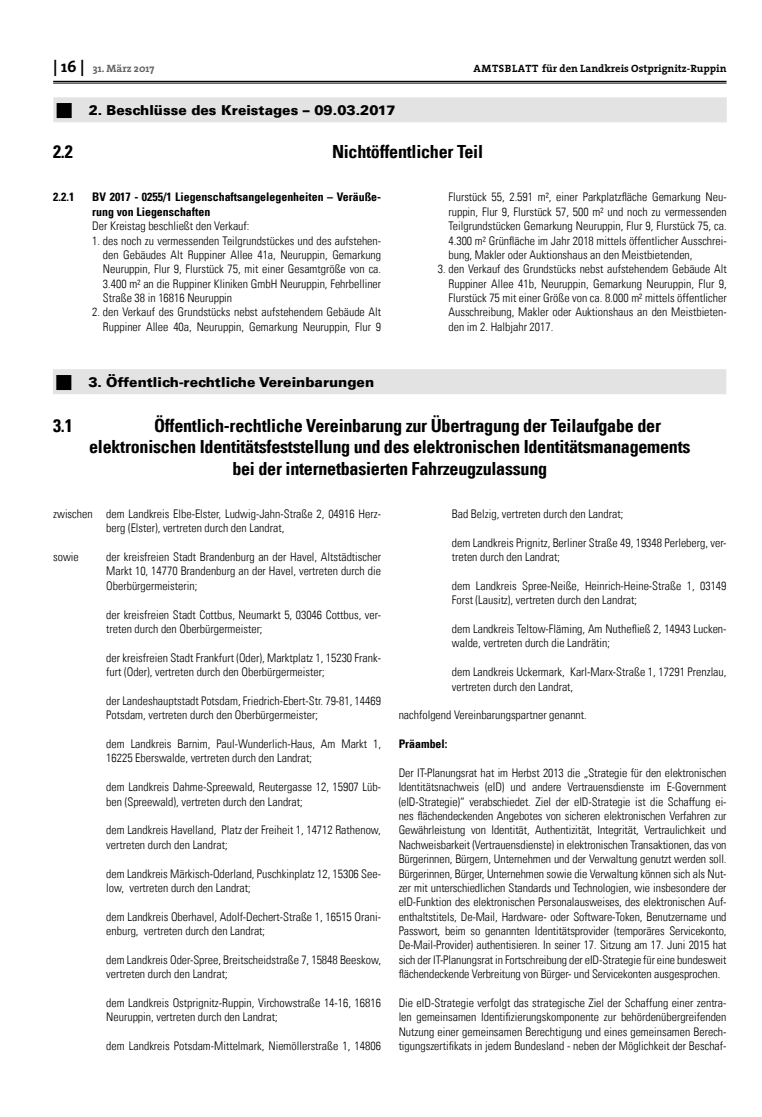
<style>
.page{position:relative;width:762px;height:1117px;background:#fff}
.page>*{position:absolute;margin:0;border:0;box-sizing:border-box;transform-origin:0 0}
.Überschrift_2{font:700 condensed 18.12px "Univers LT";letter-spacing:-.015em;color:#000}
.t1{font:900 13.75px "Univers LT";color:#000}
.Text{font:300 condensed 11.88px/14.4px "Univers LT";color:#000}
.Text__Liste_1{font:300 condensed 11.88px/14.4px "Univers LT";color:#000;text-align:justify}
.Text__fett___linksbü{font:700 condensed 11.88px/14.4px "Univers LT";color:#000}
.Text-2{font:700 condensed 11.88px "Univers LT";color:#000}
.Pagina__links{font:700 10.62px "The Serif";color:#000}
.Pagina__links-2{font:700 10.62px "The Serif";color:#646363}
.s1{font-size:16.25px;color:#000}
</style>
<div class="page">
<hr style="left:53px;top:81px;width:673px;height:1px;background:#000">
<hr style="left:53px;top:83px;width:673px;height:1px;background:#000">
<div style="left:53px;top:369px;width:673px;height:25px;background:#e3e3e3"></div>
<div style="left:53px;top:97px;width:674px;height:25px;background:#e3e3e3"></div>
<p class="Pagina__links-2" style="left:53px;top:59px;width:103px"><span class="s1">| 16 |</span> 31. März 2017</p>
<p class="Pagina__links" style="left:474px;top:59px;width:254px">AMTSBLATT für den Landkreis Ostprignitz-Ruppin</p>
<p class="t1" style="left:89px;top:101px;width:308px">2. Beschlüsse des Kreistages – 09.03.2017</p>
<p class="Überschrift_2" style="left:53px;top:141px;width:21px">2.2</p>
<p class="Überschrift_2" style="left:332px;top:141px;width:153px">Nichtöffentlicher Teil</p>
<p class="Text__fett___linksbü" style="left:53px;top:190px;width:23px">2.2.1</p>
<p class="Text__fett___linksbü" style="left:92px;top:190px;width:290px">BV 2017 - 0255/1 Liegenschaftsangelegenheiten – Veräuße&shy;rung von Liegenschaften</p>
<p class="Text__Liste_1" style="left:92px;top:219px;width:159px">Der Kreistag beschließt den Verkauf:</p>
<p class="Text__Liste_1" style="left:103px;top:233px;width:280px;text-indent:-11px">1. des noch zu vermessenden Teilgrundstückes und des aufstehen&shy;den Gebäudes Alt Ruppiner Allee 41a, Neuruppin, Gemarkung Neuruppin, Flur 9, Flurstück 75, mit einer Gesamtgröße von ca.<br>3.400 m² an die Ruppiner Kliniken GmbH Neuruppin, Fehrbelliner Straße 38 in 16816 Neuruppin</p>
<p class="Text__Liste_1" style="left:92px;top:305px;width:290px;text-align:right">2. den Verkauf des Grundstücks nebst aufstehendem Gebäude Alt<br>Ruppiner Allee 40a, Neuruppin, Gemarkung Neuruppin, Flur 9</p>
<p class="t1" style="left:88px;top:373px;width:287px">3. Öffentlich-rechtliche Vereinbarungen</p>
<p class="Text__Liste_1" style="left:448px;top:190px;width:280px">Flurstück 55, 2.591 m², einer Parkplatzfläche Gemarkung Neu&shy;ruppin, Flur 9, Flurstück 57, 500 m² und noch zu vermessenden Teilgrundstücken Gemarkung Neuruppin, Flur 9, Flurstück 75, ca.<br>4.300 m² Grünfläche im Jahr 2018 mittels öffentlicher Ausschrei&shy;bung, Makler oder Auktionshaus an den Meistbietenden,</p>
<p class="Text__Liste_1" style="left:448px;top:262px;width:280px;text-indent:-11px">3. den Verkauf des Grundstücks nebst aufstehendem Gebäude Alt Ruppiner Allee 41b, Neuruppin, Gemarkung Neuruppin, Flur 9, Flurstück 75 mit einer Größe von ca. 8.000 m² mittels öffentlicher Ausschreibung, Makler oder Auktionshaus an den Meistbieten&shy;den im 2. Halbjahr 2017.</p>
<p class="Überschrift_2" style="left:53px;top:414px;width:21px">3.1</p>
<p class="Überschrift_2" style="left:154px;top:414px;width:508px">Öffentlich-rechtliche Vereinbarung zur Übertragung der Teilaufgabe der</p>
<p class="Überschrift_2" style="left:89px;top:435px;width:603px">elektronischen Identitätsfeststellung und des elektronischen Identitätsmanagements</p>
<p class="Überschrift_2" style="left:232px;top:457px;width:316px">bei der internetbasierten Fahrzeugzulassung</p>
<p class="Text" style="left:106px;top:506px;width:276px;text-indent:-53px">zwischen dem Landkreis Elbe-Elster, Ludwig-Jahn-Straße 2, 04916 Herz&shy;berg (Elster), vertreten durch den Landrat,</p>
<p class="Text" style="left:53px;top:549px;width:27px">sowie</p>
<p class="Text" style="left:106px;top:549px;width:276px;text-align:justify">der kreisfreien Stadt Brandenburg an der Havel, Altstädtischer Markt 10, 14770 Brandenburg an der Havel, vertreten durch die Oberbürgermeisterin;</p>
<p class="Text" style="left:106px;top:607px;width:276px">der kreisfreien Stadt Cottbus, Neumarkt 5, 03046 Cottbus, ver&shy;treten durch den Oberbürgermeister;</p>
<p class="Text" style="left:106px;top:650px;width:276px">der kreisfreien Stadt Frankfurt (Oder), Marktplatz 1, 15230 Frank&shy;furt (Oder), vertreten durch den Oberbürgermeister;</p>
<p class="Text" style="left:106px;top:693px;width:276px">der Landeshauptstadt Potsdam, Friedrich-Ebert-Str. 79-81, 14469<br>Potsdam, vertreten durch den Oberbürgermeister;</p>
<p class="Text" style="left:106px;top:736px;width:276px">dem Landkreis Barnim, Paul-Wunderlich-Haus, Am Markt 1,<br>16225 Eberswalde, vertreten durch den Landrat;</p>
<p class="Text" style="left:106px;top:779px;width:276px">dem Landkreis Dahme-Spreewald, Reutergasse 12, 15907 Lüb&shy;ben (Spreewald), vertreten durch den Landrat;</p>
<p class="Text" style="left:106px;top:822px;width:276px">dem Landkreis Havelland, Platz der Freiheit 1, 14712 Rathenow, vertreten durch den Landrat;</p>
<p class="Text" style="left:106px;top:866px;width:276px">dem Landkreis Märkisch-Oderland, Puschkinplatz 12, 15306 See&shy;low, vertreten durch den Landrat;</p>
<p class="Text" style="left:106px;top:909px;width:276px">dem Landkreis Oberhavel, Adolf-Dechert-Straße 1, 16515 Orani&shy;enburg, vertreten durch den Landrat;</p>
<p class="Text" style="left:106px;top:952px;width:276px">dem Landkreis Oder-Spree, Breitscheidstraße 7, 15848 Beeskow, vertreten durch den Landrat;</p>
<p class="Text" style="left:106px;top:995px;width:276px">dem Landkreis Ostprignitz-Ruppin, Virchowstraße 14-16, 16816<br>Neuruppin, vertreten durch den Landrat;</p>
<p class="Text" style="left:106px;top:1038px;width:276px">dem Landkreis Potsdam-Mittelmark, Niemöllerstraße 1, 14806</p>
<p class="Text" style="left:452px;top:506px;width:173px">Bad Belzig, vertreten durch den Landrat;</p>
<p class="Text" style="left:452px;top:535px;width:276px">dem Landkreis Prignitz, Berliner Straße 49, 19348 Perleberg, ver&shy;treten durch den Landrat;</p>
<p class="Text" style="left:452px;top:578px;width:276px">dem Landkreis Spree-Neiße, Heinrich-Heine-Straße 1, 03149<br>Forst (Lausitz), vertreten durch den Landrat;</p>
<p class="Text" style="left:452px;top:621px;width:276px">dem Landkreis Teltow-Fläming, Am Nuthefließ 2, 14943 Lucken&shy;walde, vertreten durch die Landrätin;</p>
<p class="Text" style="left:452px;top:664px;width:276px">dem Landkreis Uckermark, Karl-Marx-Straße 1, 17291 Prenzlau, vertreten durch den Landrat,</p>
<p class="Text" style="left:399px;top:707px;width:190px">nachfolgend Vereinbarungspartner genannt.</p>
<p class="Text-2" style="left:399px;top:736px;width:50px">Präambel:</p>
<p class="Text" style="left:399px;top:765px;width:329px;text-align:justify">Der IT-Planungsrat hat im Herbst 2013 die „Strategie für den elektronischen Identitätsnachweis (eID) und andere Vertrauensdienste im E-Government (eID-Strategie)“ verabschiedet. Ziel der eID-Strategie ist die Schaffung ei&shy;nes flächendeckenden Angebotes von sicheren elektronischen Verfahren zur Gewährleistung von Identität, Authentizität, Integrität, Vertraulichkeit und Nachweisbarkeit (Vertrauensdienste) in elektronischen Transaktionen, das von Bürgerinnen, Bürgern, Unternehmen und der Verwaltung genutzt werden soll.<br>Bürgerinnen, Bürger, Unternehmen sowie die Verwaltung können sich als Nut&shy;zer mit unterschiedlichen Standards und Technologien, wie insbesondere der eID-Funktion des elektronischen Personalausweises, des elektronischen Auf&shy;enthaltstitels, De-Mail, Hardware- oder Software-Token, Benutzername und Passwort, beim so genannten Identitätsprovider (temporäres Servicekonto, De-Mail-Provider) authentisieren. In seiner 17. Sitzung am 17. Juni 2015 hat sich der IT-Planungsrat in Fortschreibung der eID-Strategie für eine bundesweit flächendeckende Verbreitung von Bürger- und Servicekonten ausgesprochen.</p>
<p class="Text" style="left:399px;top:995px;width:329px;text-align:justify">Die eID-Strategie verfolgt das strategische Ziel der Schaffung einer zentra&shy;len gemeinsamen Identifizierungskomponente zur behördenübergreifenden Nutzung einer gemeinsamen Berechtigung und eines gemeinsamen Berech&shy;tigungszertifikats in jedem Bundesland - neben der Möglichkeit der Beschaf-</p>
</div>
